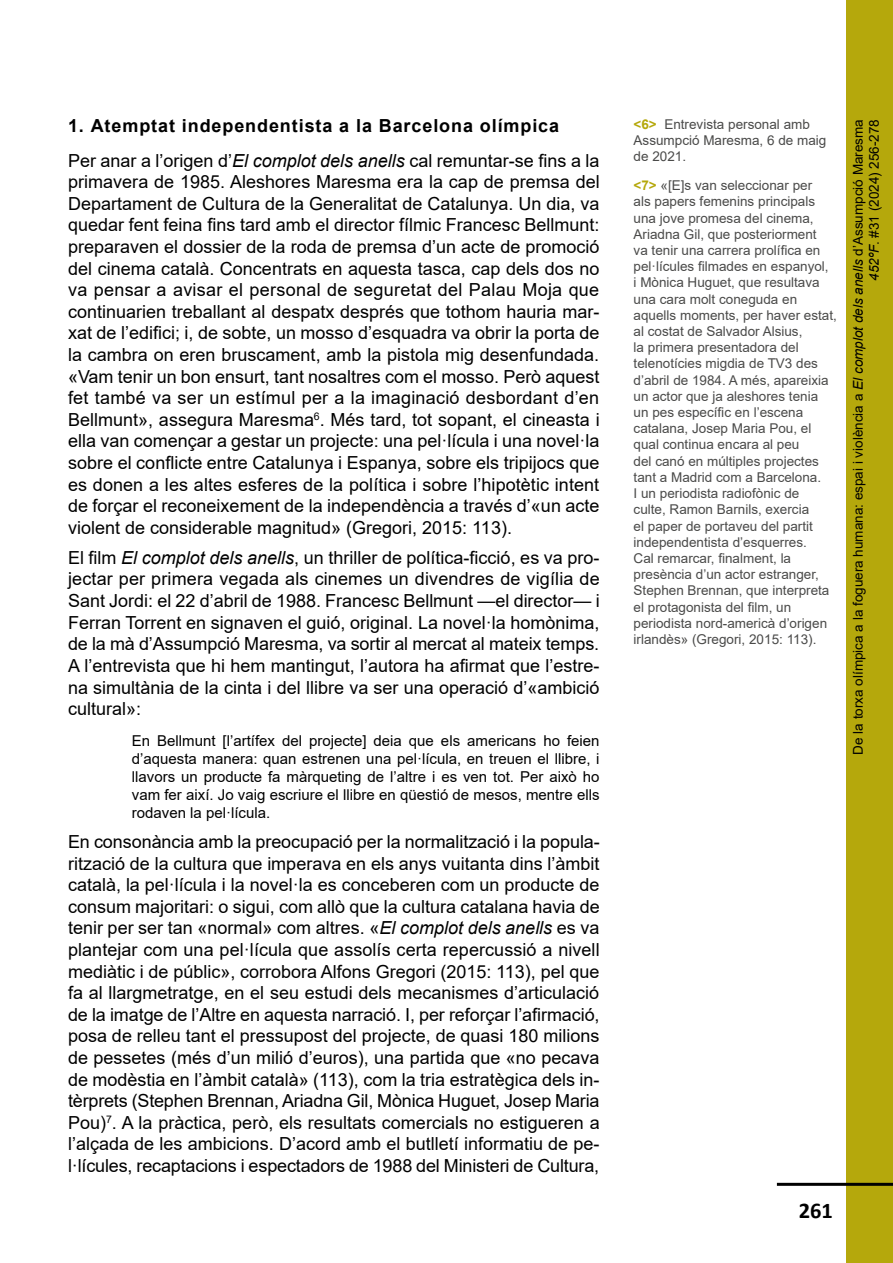
<style>
.page{position:relative;width:893px;height:1263px;background:#fff}
.page>*{position:absolute;margin:0;border:0;box-sizing:border-box;transform-origin:0 0}
.t1{font:700 22.5px "Calibri";color:#000}
.t2{font:18px/21.6px "Arial";color:#000;text-align:justify}
.t3{font:700 18px/34.3px "Arial";letter-spacing:.05em;color:#000}
.t4{font:15px/18px "Arial";color:#000;text-align:justify}
.t5{font:13.5px/16.2px "Arial";color:#4a4a49}
.t6{font:13.5px/16.2px "Arial";color:#000;text-align:right}
.s1{font-weight:400}
.s2{font-weight:400;font-style:italic}
.s3{font-style:italic}
.s4{font-weight:700;color:#b5a80c}
</style>
<div class="page">
<div style="left:846px;top:0;width:47px;height:1263px;background:#b5a80c"></div>
<hr style="left:777px;top:1183px;width:116px;height:3px;background:#000">
<p class="t3" style="left:68px;top:109px;width:533px">1. Atemptat independentista a la Barcelona olímpica<br><span class="s1">Per anar a l’origen d’</span><span class="s2">El complot dels anells</span> <span class="s1">cal remuntar-se fins a la</span></p>
<p class="t2" style="left:68px;top:171px;width:533px">primavera de 1985. Aleshores Maresma era la cap de premsa del Departament de Cultura de la Generalitat de Catalunya. Un dia, va quedar fent feina fins tard amb el director fílmic Francesc Bellmunt: preparaven el dossier de la roda de premsa d’un acte de promoció del cinema català. Concentrats en aquesta tasca, cap dels dos no va pensar a avisar el personal de seguretat del Palau Moja que continuarien treballant al despatx després que tothom hauria mar&shy;xat de l’edifici; i, de sobte, un mosso d’esquadra va obrir la porta de la cambra on eren bruscament, amb la pistola mig desenfundada. «Vam tenir un bon ensurt, tant nosaltres com el mosso. Però aquest fet també va ser un estímul per a la imaginació desbordant d’en Bellmunt», assegura Maresma<sup>6</sup>. Més tard, tot sopant, el cineasta i ella van començar a gestar un projecte: una pel·lícula i una novel·la sobre el conflicte entre Catalunya i Espanya, sobre els tripijocs que es donen a les altes esferes de la política i sobre l’hipotètic intent de forçar el reconeixement de la independència a través d’«un acte violent de considerable magnitud» (Gregori, 2015: 113).</p>
<p class="t2" style="left:68px;top:547px;width:533px">El film <span class="s3">El complot dels anells</span>, un thriller de política-ficció, es va pro&shy;jectar per primera vegada als cinemes un divendres de vigília de Sant Jordi: el 22 d’abril de 1988. Francesc Bellmunt —el director— i Ferran Torrent en signaven el guió, original. La novel·la homònima, de la mà d’Assumpció Maresma, va sortir al mercat al mateix temps.<br>A l’entrevista que hi hem mantingut, l’autora ha afirmat que l’estre&shy;na simultània de la cinta i del llibre va ser una operació d’«ambició cultural»:</p>
<p class="t4" style="left:132px;top:731px;width:469px">En Bellmunt [l’artífex del projecte] deia que els americans ho feien d’aquesta manera: quan estrenen una pel·lícula, en treuen el llibre, i llavors un producte fa màrqueting de l’altre i es ven tot. Per això ho vam fer així. Jo vaig escriure el llibre en qüestió de mesos, mentre ells rodaven la pel·lícula.</p>
<p class="t2" style="left:68px;top:831px;width:533px">En consonància amb la preocupació per la normalització i la popula&shy;rització de la cultura que imperava en els anys vuitanta dins l’àmbit català, la pel·lícula i la novel·la es conceberen com un producte de consum majoritari: o sigui, com allò que la cultura catalana havia de tenir per ser tan «normal» com altres. «<span class="s3">El complot dels anells</span> es va plantejar com una pel·lícula que assolís certa repercussió a nivell mediàtic i de públic», corrobora Alfons Gregori (2015: 113), pel que fa al llargmetratge, en el seu estudi dels mecanismes d’articulació de la imatge de l’Altre en aquesta narració. I, per reforçar l’afirmació, posa de relleu tant el pressupost del projecte, de quasi 180 milions de pessetes (més d’un milió d’euros), una partida que «no pecava de modèstia en l’àmbit català» (113), com la tria estratègica dels in&shy;tèrprets (Stephen Brennan, Ariadna Gil, Mònica Huguet, Josep Maria Pou)<sup>7</sup>. A la pràctica, però, els resultats comercials no estigueren a l’alçada de les ambicions. D’acord amb el butlletí informatiu de pe&shy;l·lícules, recaptacions i espectadors de 1988 del Ministeri de Cultura,</p>
<p class="t5" style="left:634px;top:116px;width:194px"><span class="s4">&lt;6&gt;</span> Entrevista personal amb<br>Assumpció Maresma, 6 de maig de 2021.</p>
<p class="t5" style="left:634px;top:177px;width:205px"><span class="s4">&lt;7&gt;</span> «[E]s van seleccionar per<br>als papers femenins principals una jove promesa del cinema,<br>Ariadna Gil, que posteriorment<br>va tenir una carrera prolífica en pel·lícules filmades en espanyol,<br>i Mònica Huguet, que resultava una cara molt coneguda en aquells moments, per haver estat, al costat de Salvador Alsius,<br>la primera presentadora del telenotícies migdia de TV3 des d’abril de 1984. A més, apareixia un actor que ja aleshores tenia<br>un pes específic en l’escena catalana, Josep Maria Pou, el qual continua encara al peu<br>del canó en múltiples projectes tant a Madrid com a Barcelona.<br>I un periodista radiofònic de<br>culte, Ramon Barnils, exercia<br>el paper de portaveu del partit independentista d’esquerres.<br>Cal remarcar, finalment, la presència d’un actor estranger,<br>Stephen Brennan, que interpreta el protagonista del film, un periodista nord-americà d’origen irlandès» (Gregori, 2015: 113).</p>
<p class="t6" style="left:850px;top:755px;width:637px;rotate:-90deg">De la torxa olímpica a la foguera humana: espai i violència a <span class="s3">El complot dels anells</span> d’Assumpció Maresma<br><span class="s3">452ºF</span>. #31 (2024) 256-278</p>
<p class="t1" style="left:799px;top:1195px;width:36px">261</p>
</div>
